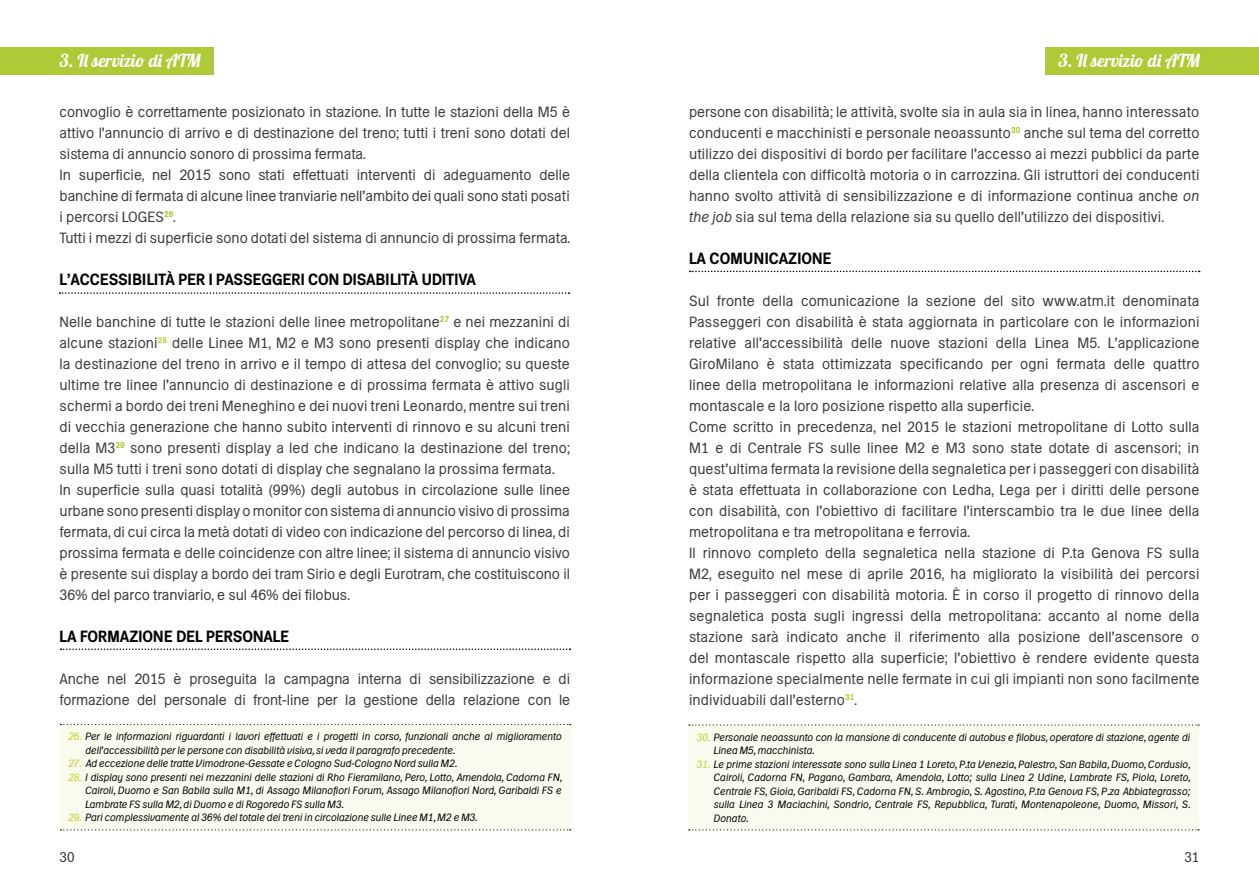
<style>
.page{position:relative;width:1259px;height:893px;background:#fff}
.page>*{position:absolute;margin:0;border:0;box-sizing:border-box;transform-origin:0 0}
.t1{font:18px "Lobster 1.4";color:#fff}
.t2{font:700 17.25px "Metro Milano Tab";color:#040503}
.t3{font:15.75px/21px "Metro Milano Tab";letter-spacing:.01em;color:#3c3c3b}
.t4{font:15px "Metro Milano Tab";color:#3c3c3b}
.t5{font:italic 11.25px/13.5px "Metro Milano Tab";color:#040503}
.s1{font-style:italic}
.s2{color:#c6d42d}
</style>
<div class="page">
<div style="left:688px;top:724px;width:510px;height:107px;background:#f9fbef"></div>
<svg style="left:689px;top:829px;width:510px;height:1px"></svg>
<svg style="left:689px;top:724px;width:510px;height:2px"></svg>
<div style="left:60px;top:724px;width:510px;height:106px;background:#f9fbef"></div>
<svg style="left:60px;top:829px;width:511px;height:1px"></svg>
<svg style="left:60px;top:724px;width:511px;height:1px"></svg>
<div style="left:0;top:47px;width:214px;height:27px;background:#aeca36"></div>
<div style="left:1046px;top:47px;width:213px;height:27px;background:#aeca36"></div>
<svg style="left:60px;top:292px;width:509px;height:2px"></svg>
<svg style="left:61px;top:648px;width:509px;height:2px"></svg>
<svg style="left:690px;top:271px;width:509px;height:1px"></svg>
<p class="t1" style="left:60px;top:55px;width:143px">3. Il servizio di ATM</p>
<p class="t1" style="left:1058px;top:55px;width:143px">3. Il servizio di ATM</p>
<p class="t3" style="left:689px;top:103px;width:512px;text-align:justify">persone con disabilità; le attività, svolte sia in aula sia in linea, hanno interessato conducenti e macchinisti e personale neoassunto<sup>30</sup> anche sul tema del corretto utilizzo dei dispositivi di bordo per facilitare l’accesso ai mezzi pubblici da parte della clientela con difficoltà motoria o in carrozzina. Gli istruttori dei conducenti hanno svolto attività di sensibilizzazione e di informazione continua anche <span class="s1">on the job</span> sia sul tema della relazione sia su quello dell’utilizzo dei dispositivi.</p>
<p class="t2" style="left:689px;top:252px;width:144px">LA COMUNICAZIONE</p>
<p class="t3" style="left:689px;top:292px;width:512px">Sul fronte della comunicazione la sezione del sito www.atm.it denominata Passeggeri con disabilità è stata aggiornata in particolare con le informazioni relative all’accessibilità delle nuove stazioni della Linea M5. L’applicazione GiroMilano è stata ottimizzata specificando per ogni fermata delle quattro linee della metropolitana le informazioni relative alla presenza di ascensori e montascale e la loro posizione rispetto alla superficie.<br>Come scritto in precedenza, nel 2015 le stazioni metropolitane di Lotto sulla M1 e di Centrale FS sulle linee M2 e M3 sono state dotate di ascensori; in quest’ultima fermata la revisione della segnaletica per i passeggeri con disabilità è stata effettuata in collaborazione con Ledha, Lega per i diritti delle persone con disabilità, con l’obiettivo di facilitare l’interscambio tra le due linee della metropolitana e tra metropolitana e ferrovia.<br>Il rinnovo completo della segnaletica nella stazione di P.ta Genova FS sulla M2, eseguito nel mese di aprile 2016, ha migliorato la visibilità dei percorsi per i passeggeri con disabilità motoria. È in corso il progetto di rinnovo della segnaletica posta sugli ingressi della metropolitana: accanto al nome della stazione sarà indicato anche il riferimento alla posizione dell’ascensore o del montascale rispetto alla superficie; l’obiettivo è rendere evidente questa informazione specialmente nelle fermate in cui gli impianti non sono facilmente individuabili dall’esterno<sup>31</sup>.</p>
<p class="t3" style="left:60px;top:103px;width:512px">convoglio è correttamente posizionato in stazione. In tutte le stazioni della M5 è attivo l’annuncio di arrivo e di destinazione del treno; tutti i treni sono dotati del sistema di annuncio sonoro di prossima fermata.<br>In superficie, nel 2015 sono stati effettuati interventi di adeguamento delle banchine di fermata di alcune linee tranviarie nell’ambito dei quali sono stati posati i percorsi LOGES<sup>26</sup>.<br>Tutti i mezzi di superficie sono dotati del sistema di annuncio di prossima fermata.</p>
<p class="t2" style="left:60px;top:273px;width:418px">L’ACCESSIBILITÀ PER I PASSEGGERI CON DISABILITÀ UDITIVA</p>
<p class="t3" style="left:60px;top:313px;width:512px">Nelle banchine di tutte le stazioni delle linee metropolitane<sup>27</sup> e nei mezzanini di alcune stazioni<sup>28</sup> delle Linee M1, M2 e M3 sono presenti display che indicano la destinazione del treno in arrivo e il tempo di attesa del convoglio; su queste ultime tre linee l’annuncio di destinazione e di prossima fermata è attivo sugli schermi a bordo dei treni Meneghino e dei nuovi treni Leonardo, mentre sui treni di vecchia generazione che hanno subito interventi di rinnovo e su alcuni treni della M3<sup>29</sup> sono presenti display a led che indicano la destinazione del treno; sulla M5 tutti i treni sono dotati di display che segnalano la prossima fermata.<br>In superficie sulla quasi totalità (99%) degli autobus in circolazione sulle linee urbane sono presenti display o monitor con sistema di annuncio visivo di prossima fermata, di cui circa la metà dotati di video con indicazione del percorso di linea, di prossima fermata e delle coincidenze con altre linee; il sistema di annuncio visivo è presente sui display a bordo dei tram Sirio e degli Eurotram, che costituiscono il 36% del parco tranviario, e sul 46% dei filobus.</p>
<p class="t2" style="left:60px;top:630px;width:231px">LA FORMAZIONE DEL PERSONALE</p>
<p class="t3" style="left:60px;top:670px;width:512px">Anche nel 2015 è proseguita la campagna interna di sensibilizzazione e di formazione del personale di front-line per la gestione della relazione con le</p>
<p class="t5" style="left:85px;top:731px;width:478px;text-indent:-17px"><span class="s2">26.</span> Per le informazioni riguardanti i lavori effettuati e i progetti in corso, funzionali anche al miglioramento dell’accessibilità per le persone con disabilità visiva, si veda il paragrafo precedente.</p>
<p class="t5" style="left:68px;top:758px;width:390px"><span class="s2">27.</span> Ad eccezione delle tratte Vimodrone-Gessate e Cologno Sud-Cologno Nord sulla M2.</p>
<p class="t5" style="left:85px;top:771px;width:478px;text-align:justify;text-indent:-17px"><span class="s2">28.</span> I display sono presenti nei mezzanini delle stazioni di Rho Fieramilano, Pero, Lotto, Amendola, Cadorna FN, Cairoli, Duomo e San Babila sulla M1, di Assago Milanofiori Forum, Assago Milanofiori Nord, Garibaldi FS e Lambrate FS sulla M2, di Duomo e di Rogoredo FS sulla M3.</p>
<p class="t5" style="left:68px;top:812px;width:411px"><span class="s2">29.</span> Pari complessivamente al 36% del totale dei treni in circolazione sulle Linee M1, M2 e M3.</p>
<p class="t4" style="left:60px;top:852px;width:16px">30</p>
<p class="t4" style="left:1184px;top:852px;width:16px">31</p>
<p class="t5" style="left:714px;top:731px;width:478px;text-indent:-17px"><span class="s2">30.</span> Personale neoassunto con la mansione di conducente di autobus e filobus, operatore di stazione, agente di<br>Linea M5, macchinista.</p>
<p class="t5" style="left:714px;top:758px;width:478px;text-align:justify;text-indent:-17px"><span class="s2">31.</span> Le prime stazioni interessate sono sulla Linea 1 Loreto, P.ta Venezia, Palestro, San Babila, Duomo, Cordusio, Cairoli, Cadorna FN, Pagano, Gambara, Amendola, Lotto; sulla Linea 2 Udine, Lambrate FS, Piola, Loreto, Centrale FS, Gioia, Garibaldi FS, Cadorna FN, S. Ambrogio, S. Agostino, P.ta Genova FS, P.za Abbiategrasso; sulla Linea 3 Maciachini, Sondrio, Centrale FS, Repubblica, Turati, Montenapoleone, Duomo, Missori, S.<br>Donato.</p>
</div>
